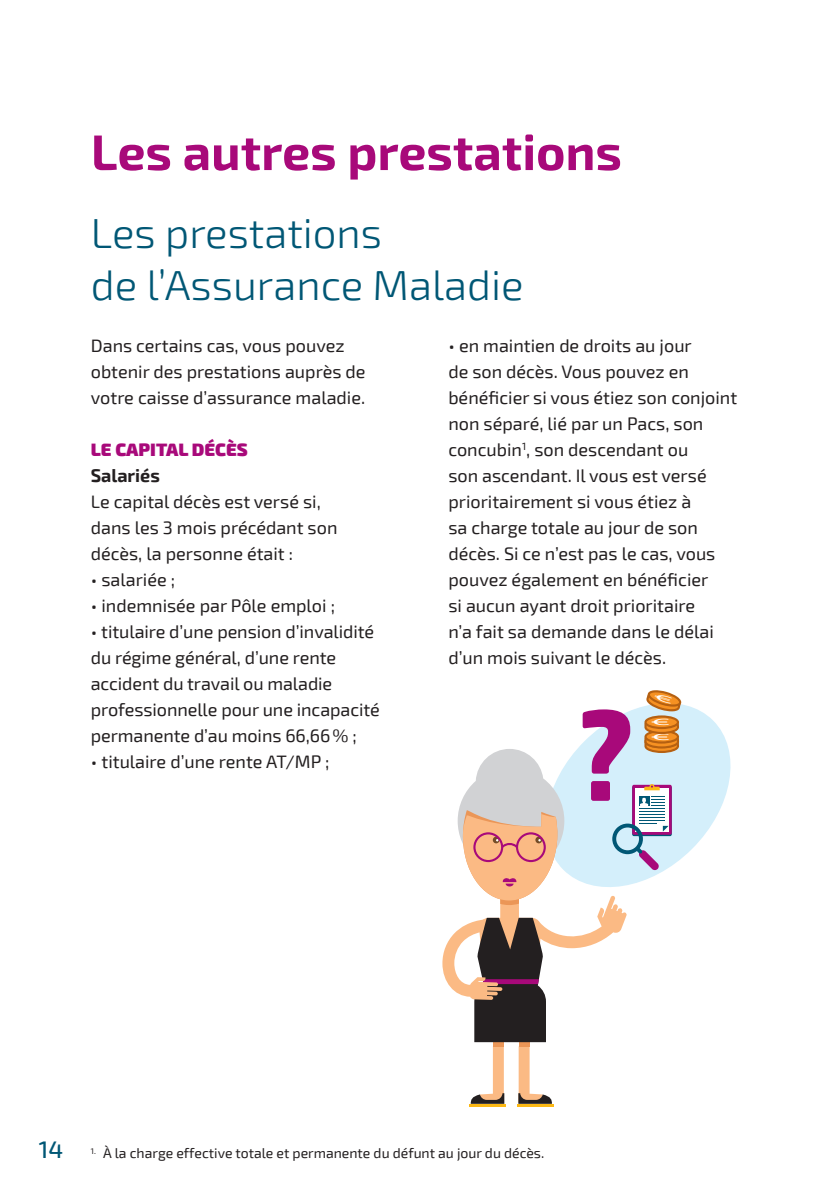
<style>
.page{position:relative;width:840px;height:1191px;background:#fff}
.page>*{position:absolute;margin:0;border:0;box-sizing:border-box;transform-origin:0 0}
.t1{font:700 50px "Exo 2";color:#a8097a}
.t2{font:300 42px/52px "Exo 2";color:#005775}
.t3{font:500 24px "Exo 2";color:#005775}
.t4{font:18px/26px "Exo 2";color:#231f20}
.t5{font:900 18px "Exo 2";color:#a8097a}
.t6{font:700 18px "Exo 2";color:#231f20}
.t7{font:14px "Exo 2";color:#231f20}
.t8{font:9.6px "Myriad Pro";color:#fff;scale:3.72 1}
</style>
<div class="page">
<svg style="left:681px;top:701px;width:49px;height:158px;fill:#d4effb"></svg>
<hr style="left:469px;top:1103px;width:36px;height:3px;background:#fcb814">
<hr style="left:517px;top:1103px;width:36px;height:3px;background:#fcb814">
<svg style="left:442px;top:690px;width:239px;height:413px"></svg>
<h1 class="t1" style="left:91px;top:123px;width:532px">Les autres prestations</h1>
<h2 class="t2" style="left:91px;top:208px;width:434px">Les prestations<br>de l’Assurance Maladie</h2>
<p class="t4" style="left:91px;top:333px;width:276px">Dans certains cas, vous pouvez obtenir des prestations auprès de votre caisse d’assurance maladie.</p>
<p class="t5" style="left:91px;top:439px;width:158px">LE CAPITAL DÉCÈS</p>
<p class="t6" style="left:91px;top:465px;width:70px">Salariés</p>
<p class="t4" style="left:91px;top:489px;width:248px">Le capital décès est versé si, dans les 3 mois précédant son décès, la personne était :</p>
<p class="t4" style="left:91px;top:567px;width:86px">• salariée ;</p>
<p class="t4" style="left:91px;top:593px;width:245px">• indemnisée par Pôle emploi ;</p>
<p class="t4" style="left:91px;top:619px;width:290px">• titulaire d’une pension d’invalidité du régime général, d’une rente accident du travail ou maladie professionnelle pour une incapacité permanente d’au moins 66,66% ;</p>
<p class="t4" style="left:91px;top:749px;width:240px">• titulaire d’une rente AT/MP ;</p>
<p class="t4" style="left:448px;top:333px;width:290px">• en maintien de droits au jour<br>de son décès. Vous pouvez en bénéficier si vous étiez son conjoint non séparé, lié par un Pacs, son concubin<sup>1</sup>, son descendant ou<br>son ascendant. Il vous est versé prioritairement si vous étiez à<br>sa charge totale au jour de son décès. Si ce n’est pas le cas, vous pouvez également en bénéficier<br>si aucun ayant droit prioritaire<br>n’a fait sa demande dans le délai d’un mois suivant le décès.</p>
<p class="t8" style="left:651px;top:716px;width:6px">€</p>
<p class="t8" style="left:651px;top:731px;width:6px">€</p>
<p class="t8" style="left:651px;top:735px;width:6px">€</p>
<h3 class="t3" style="left:39px;top:1135px;width:26px">14</h3>
<p class="t7" style="left:91px;top:1145px;width:454px"><sup>1.</sup> À la charge effective totale et permanente du défunt au jour du décès.</p>
</div>
